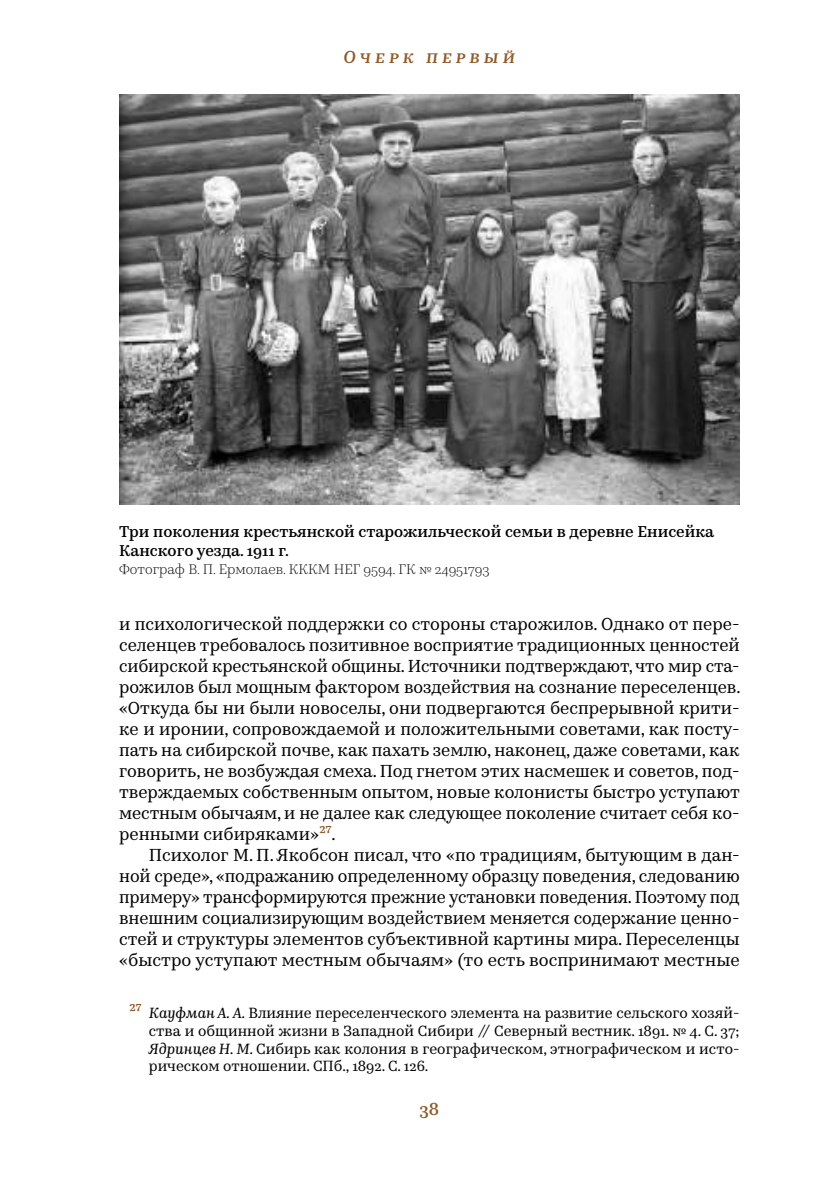
<style>
.page{position:relative;width:819px;height:1191px;background:#fff}
.page>*{position:absolute;margin:0;border:0;box-sizing:border-box;transform-origin:0 0}
.t1{font:17.5px/21px "Kazimir Text";color:#000;text-align:justify}
.t2{font:italic 500 17.5px "Kazimir Text";letter-spacing:.23em;color:#8e5928}
.t3{font:500 17.5px "Kazimir Text";color:#8e5928}
.t4{font:500 15.75px/18.7px "Kazimir Text";color:#000}
.t5{font:14.88px/17.8px "Kazimir Text";color:#000;text-align:justify}
.t6{font:300 14px "Kazimir Text";color:#000}
.s1{font-weight:500;font-size:15.75px;color:#8e5928}
.s2{font-style:italic}
</style>
<div class="page">
<img style="left:119px;top:94px;width:620px;height:410px">
<p class="t2" style="left:343px;top:44px;width:173px">Очерк первый</p>
<p class="t4" style="left:119px;top:521px;width:596px">Три поколения крестьянской старожильческой семьи в деревне Енисейка<br>Канского уезда. 1911 г.</p>
<p class="t6" style="left:119px;top:559px;width:372px">Фотограф В. П. Ермолаев. КККМ НЕГ 9594. ГК № 24951793</p>
<p class="t1" style="left:119px;top:612px;width:623px">и психологической поддержки со стороны старожилов. Однако от пере&shy;селенцев требовалось позитивное восприятие традиционных ценностей сибирской крестьянской общины. Источники подтверждают, что мир ста&shy;рожилов был мощным фактором воздействия на сознание переселенцев. «Откуда бы ни были новоселы, они подвергаются беспрерывной крити&shy;ке и иронии, сопровождаемой и положительными советами, как посту&shy;пать на сибирской почве, как пахать землю, наконец, даже советами, как говорить, не возбуждая смеха. Под гнетом этих насмешек и советов, под&shy;тверждаемых собственным опытом, новые колонисты быстро уступают местным обычаям, и не далее как следующее поколение считает себя ко&shy;ренными сибиряками» <span class="s1">27</span>.</p>
<p class="t1" style="left:119px;top:843px;width:622px;text-indent:30px">Психолог М. П. Якобсон писал, что «по традициям, бытующим в дан&shy;ной среде», «подражанию определенному образцу поведения, следованию примеру» трансформируются прежние установки поведения. Поэтому под внешним социализирующим воздействием меняется содержание ценно&shy;стей и структуры элементов субъективной картины мира. Переселенцы «быстро уступают местным обычаям» (то есть воспринимают местные</p>
<p class="t5" style="left:149px;top:1002px;width:592px;text-indent:-19px"><span class="s1">27</span> <span class="s2">Кауфман А. А.</span> Влияние переселенческого элемента на развитие сельского хозяй&shy;ства и общинной жизни в Западной Сибири // Северный вестник. 1891. № 4. С. 37; <span class="s2">Ядринцев Н. М.</span> Сибирь как колония в географическом, этнографическом и исто&shy;рическом отношении. СПб., 1892. С. 126.</p>
<p class="t3" style="left:419px;top:1096px;width:21px">38</p>
</div>
